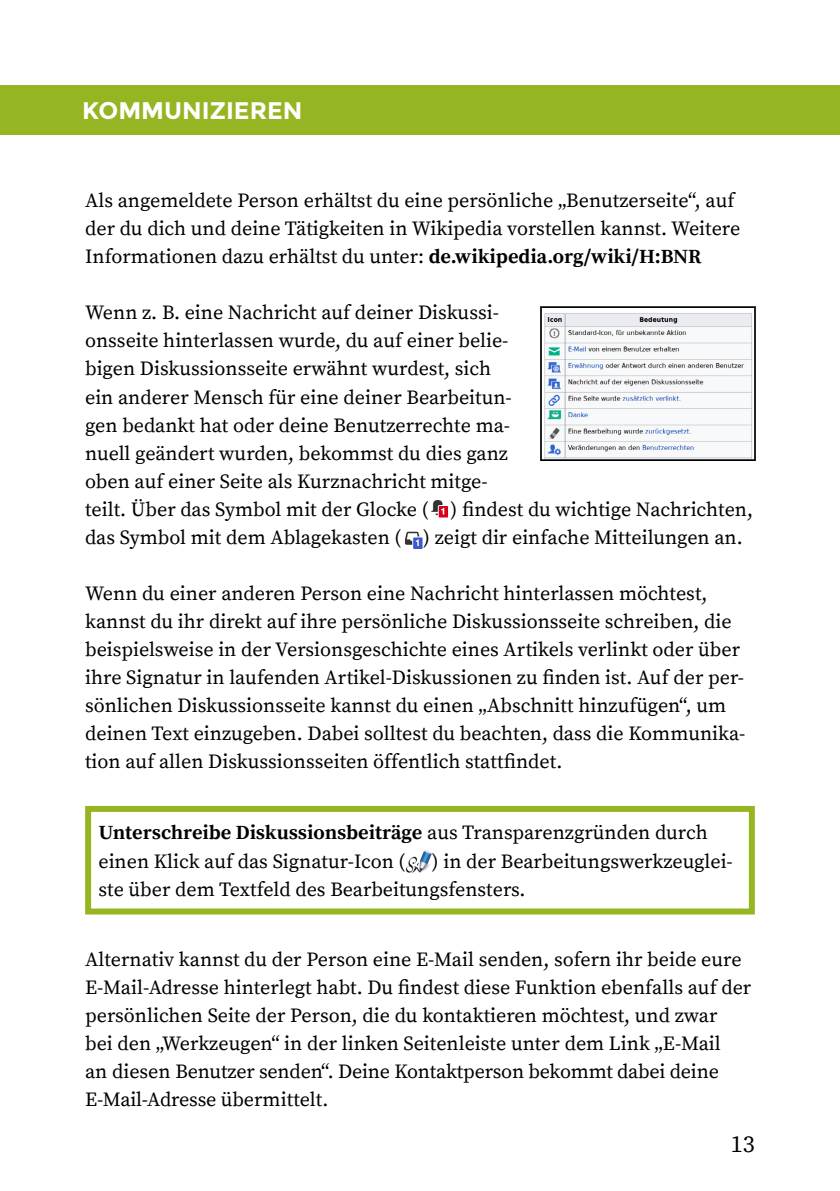
<style>
.page{position:relative;width:840px;height:1191px;background:#fff}
.page>*{position:absolute;margin:0;border:0;box-sizing:border-box;transform-origin:0 0}
.t1{font:700 24px "Montserrat";color:#fff}
.t2{font:24px "Source Serif Pro";color:#000}
.Newsletter_Fliesstex{font:20px/28px "Source Serif Pro";color:#000}
.s1{font-weight:700}
</style>
<div class="page">
<div style="left:0;top:85px;width:839px;height:49px;background:#96b522"></div>
<img style="left:431px;top:500px;width:18px;height:18px">
<img style="left:404px;top:531px;width:19px;height:18px">
<img style="left:544px;top:313px;width:208px;height:145px">
<div style="left:540px;top:306px;width:215px;height:155px;border:2px solid #000"></div>
<img style="left:406px;top:850px;width:26px;height:23px">
<div style="left:85px;top:806px;width:669px;height:108px;border:6px solid #96b522"></div>
<p class="t1" style="left:82px;top:96px;width:221px">KOMMUNIZIEREN</p>
<p class="Newsletter_Fliesstex" style="left:85px;top:188px;width:656px">Als angemeldete Person erhältst du eine persönliche „Benutzerseite“, auf der du dich und deine Tätigkeiten in Wikipedia vorstellen kannst. Weitere<br>Informationen dazu erhältst du unter: <span class="s1">de.wikipedia.org/wiki/H:BNR</span></p>
<p class="Newsletter_Fliesstex" style="left:85px;top:300px;width:669px">Wenn z. B. eine Nachricht auf deiner Diskussi-<br>onsseite hinterlassen wurde, du auf einer belie-<br>bigen Diskussionsseite erwähnt wurdest, sich<br>ein anderer Mensch für eine deiner Bearbeitun-<br>gen bedankt hat oder deine Benutzerrechte ma-<br>nuell geändert wurden, bekommst du dies ganz<br>oben auf einer Seite als Kurznachricht mitge-<br>teilt. Über das Symbol mit der Glocke ( ) findest du wichtige Nachrichten, das Symbol mit dem Ablagekasten ( ) zeigt dir einfache Mitteilungen an.</p>
<p class="Newsletter_Fliesstex" style="left:85px;top:580px;width:661px">Wenn du einer anderen Person eine Nachricht hinterlassen möchtest, kannst du ihr direkt auf ihre persönliche Diskussionsseite schreiben, die beispielsweise in der Versionsgeschichte eines Artikels verlinkt oder über ihre Signatur in laufenden Artikel-Diskussionen zu finden ist. Auf der per&shy;sönlichen Diskussionsseite kannst du einen „Abschnitt hinzufügen“, um deinen Text einzugeben. Dabei solltest du beachten, dass die Kommunika&shy;tion auf allen Diskussionsseiten öffentlich stattfindet.</p>
<p class="Newsletter_Fliesstex" style="left:98px;top:819px;width:610px"><span class="s1">Unterschreibe Diskussionsbeiträge</span> aus Transparenzgründen durch einen Klick auf das Signatur-Icon (</p>
<p class="Newsletter_Fliesstex" style="left:98px;top:847px;width:635px;text-indent:333px">) in der Bearbeitungswerkzeuglei&shy;ste über dem Textfeld des Bearbeitungsfensters.</p>
<p class="Newsletter_Fliesstex" style="left:85px;top:945px;width:667px">Alternativ kannst du der Person eine E-Mail senden, sofern ihr beide eure E-Mail-Adresse hinterlegt habt. Du findest diese Funktion ebenfalls auf der persönlichen Seite der Person, die du kontaktieren möchtest, und zwar<br>bei den „Werkzeugen“ in der linken Seitenleiste unter dem Link „E-Mail<br>an diesen Benutzer senden“. Deine Kontaktperson bekommt dabei deine E-Mail-Adresse übermittelt.</p>
<p class="t2" style="left:730px;top:1129px;width:25px">13</p>
</div>
